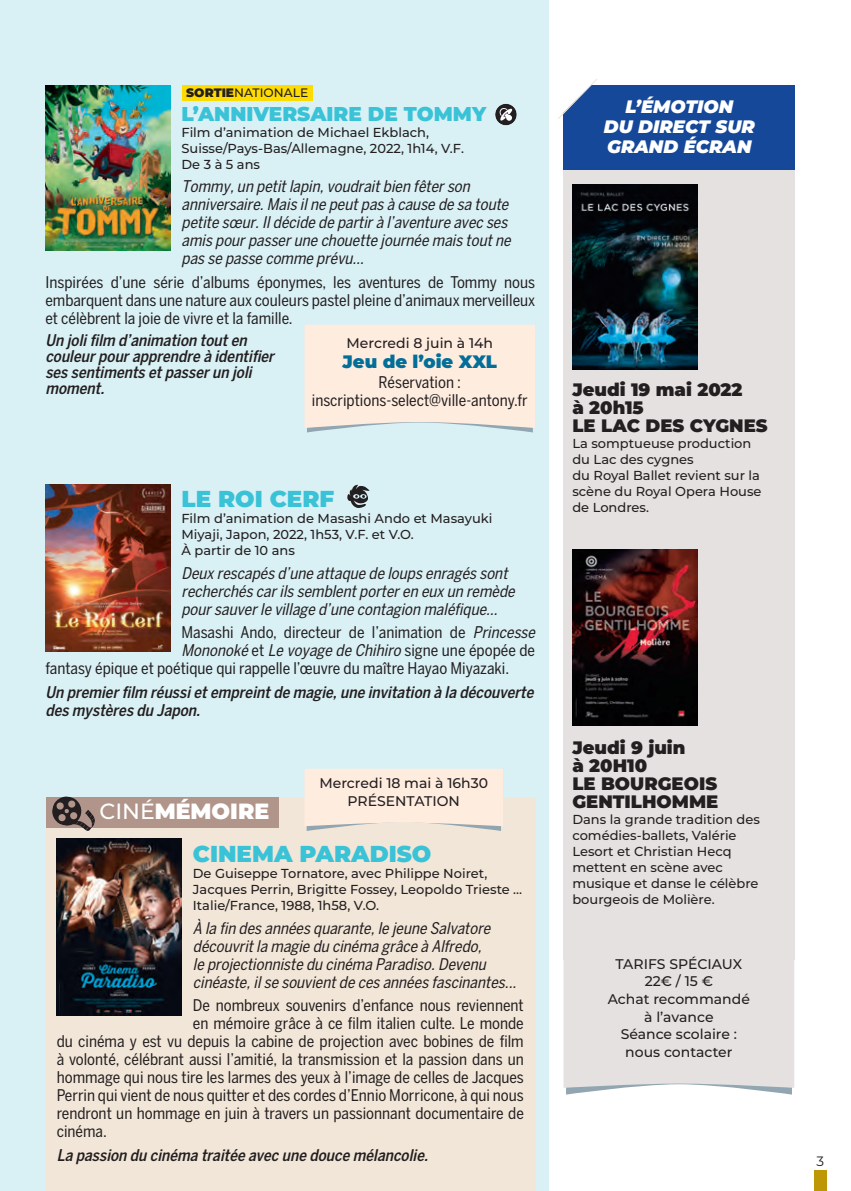
<style>
.page{position:relative;width:851px;height:1191px;background:#fff}
.page>*{position:absolute;margin:0;border:0;box-sizing:border-box;transform-origin:0 0}
.t1{font:900 23px "Montserrat";color:#3ac2d7}
.t2{font:900 22px "Montserrat";color:#fff}
.t3{font:900 20px "Montserrat";color:#3ac2d7}
.t4{font:900 18px/18px "Montserrat";color:#231f20}
.t5{font:italic 900 18px/20px "Montserrat";color:#fff;text-align:center}
.t6{font:900 18px "Montserrat";color:#036f98}
.t7{font:16px/18px "Benton Sans Cond";color:#231f20;text-align:justify}
.t8{font:italic 16px/18px "Benton Sans Cond";color:#231f20}
.t9{font:italic 500 16px/16px "Benton Sans Cond";color:#231f20}
.t10{font:500 14px/17.6px "Montserrat";color:#231f20;text-align:center}
.t11{font:13.6px "Montserrat";color:#231f20}
.t12{font:500 13px/16px "Montserrat";color:#231f20}
.t13{font:500 12.2px "Montserrat";color:#231f20}
.s1{font-weight:900}
.s2{font-style:italic}
.s3{font-style:normal}
.s4{font-weight:500}
</style>
<div class="page">
<div style="left:0;top:0;width:549px;height:1191px;background:#d9f0f5"></div>
<div style="left:814px;top:1170px;width:12px;height:21px;background:#bd9705"></div>
<div style="left:46px;top:797px;width:489px;height:394px;background:#f2e6d8"></div>
<img style="left:57px;top:839px;width:124px;height:176px">
<div style="left:46px;top:797px;width:232px;height:31px;background:#b1958a"></div>
<svg style="left:52px;top:796px;width:43px;height:35px"></svg>
<div style="left:563px;top:162px;width:231px;height:798px;background:#e6e1e1"></div>
<div style="left:563px;top:85px;width:231px;height:85px;background:#154898"></div>
<svg style="left:558px;top:79px;width:39px;height:40px"></svg>
<img style="left:572px;top:184px;width:125px;height:186px">
<img style="left:572px;top:549px;width:125px;height:176px">
<svg style="left:563px;top:960px;width:231px;height:134px;background:#e5e1e1"></svg>
<svg style="left:304px;top:769px;width:199px;height:62px"></svg>
<img style="left:45px;top:485px;width:125px;height:166px">
<svg style="left:347px;top:484px;width:22px;height:24px"></svg>
<img style="left:45px;top:85px;width:125px;height:165px">
<div style="left:182px;top:85px;width:130px;height:15px;background:#ffdc01"></div>
<svg style="left:304px;top:325px;width:231px;height:107px;background:#f9eadf"></svg>
<div style="left:495px;top:104px;width:21px;height:21px;background:#231f20;border-radius:50%"></div>
<svg style="left:499px;top:108px;width:13px;height:13px"></svg>
<p class="t13" style="left:186px;top:84px;width:123px"><span class="s1">SORTIE</span>NATIONALE</p>
<p class="t3" style="left:181px;top:98px;width:306px">L’ANNIVERSAIRE DE TOMMY</p>
<p class="t12" style="left:181px;top:123px;width:284px">Film d’animation de Michael Ekblach,<br>Suisse/Pays-Bas/Allemagne, 2022, 1h14, V.F.<br>De 3 à 5 ans</p>
<p class="t8" style="left:181px;top:177px;width:330px">Tommy, un petit lapin, voudrait bien fêter son anniversaire. Mais il ne peut pas à cause de sa toute petite sœur. Il décide de partir à l’aventure avec ses amis pour passer une chouette journée mais tout ne pas se passe comme prévu…</p>
<p class="t7" style="left:45px;top:273px;width:491px">Inspirées d’une série d’albums éponymes, les aventures de Tommy nous embarquent dans une nature aux couleurs pastel pleine d’animaux merveilleux et célèbrent la joie de vivre et la famille.</p>
<p class="t9" style="left:45px;top:332px;width:230px">Un joli film d’animation tout en couleur pour apprendre à identifier ses sentiments et passer un joli moment.</p>
<p class="t10" style="left:346px;top:334px;width:148px">Mercredi 8 juin à 14h</p>
<p class="t6" style="left:342px;top:348px;width:156px">Jeu de l’oie XXL</p>
<p class="t7" style="left:312px;top:373px;width:217px;text-align:center">Réservation : inscriptions-select@ville-antony.fr</p>
<h1 class="t1" style="left:181px;top:481px;width:154px">LE ROI CERF</h1>
<p class="t12" style="left:181px;top:510px;width:312px">Film d’animation de Masashi Ando et Masayuki<br>Miyaji, Japon, 2022, 1h53, V.F. et V.O.<br>À partir de 10 ans</p>
<p class="t8" style="left:181px;top:564px;width:335px">Deux rescapés d’une attaque de loups enragés sont recherchés car ils semblent porter en eux un remède pour sauver le village d’une contagion maléfique…</p>
<p class="t7" style="left:181px;top:623px;width:355px">Masashi Ando, directeur de l’animation de <span class="s2">Princesse</span></p>
<p class="t8" style="left:181px;top:641px;width:355px">Mononoké <span class="s3">et</span> Le voyage de Chihiro <span class="s3">signe une épopée de</span></p>
<p class="t7" style="left:45px;top:659px;width:465px">fantasy épique et poétique qui rappelle l’œuvre du maître Hayao Miyazaki.</p>
<p class="t9" style="left:45px;top:683px;width:489px;line-height:18px">Un premier film réussi et empreint de magie, une invitation à la découverte des mystères du Japon.</p>
<h2 class="t2" style="left:99px;top:794px;width:171px"><span class="s4">CINÉ</span>MÉMOIRE</h2>
<p class="t10" style="left:319px;top:774px;width:170px">Mercredi 18 mai à 16h30<br>PRÉSENTATION</p>
<h1 class="t1" style="left:193px;top:836px;width:240px">CINEMA PARADISO</h1>
<p class="t12" style="left:193px;top:864px;width:331px">De Guiseppe Tornatore, avec Philippe Noiret,<br>Jacques Perrin, Brigitte Fossey, Leopoldo Trieste …<br>Italie/France, 1988, 1h58, V.O.</p>
<p class="t8" style="left:193px;top:918px;width:325px">À la fin des années quarante, le jeune Salvatore découvrit la magie du cinéma grâce à Alfredo,<br>le projectionniste du cinéma Paradiso. Devenu cinéaste, il se souvient de ces années fascinantes...</p>
<p class="t7" style="left:193px;top:996px;width:332px">De nombreux souvenirs d’enfance nous reviennent</p>
<p class="t7" style="left:193px;top:1014px;width:332px">en mémoire grâce à ce film italien culte. Le monde</p>
<p class="t7" style="left:57px;top:1032px;width:468px">du cinéma y est vu depuis la cabine de projection avec bobines de film</p>
<p class="t7" style="left:57px;top:1050px;width:468px">à volonté, célébrant aussi l’amitié, la transmission et la passion dans un</p>
<p class="t7" style="left:57px;top:1068px;width:468px">hommage qui nous tire les larmes des yeux à l’image de celles de Jacques</p>
<p class="t7" style="left:57px;top:1086px;width:468px">Perrin qui vient de nous quitter et des cordes d’Ennio Morricone, à qui nous</p>
<p class="t7" style="left:57px;top:1104px;width:468px">rendront un hommage en juin à travers un passionnant documentaire de</p>
<p class="t7" style="left:57px;top:1122px;width:52px">cinéma.</p>
<p class="t9" style="left:57px;top:1147px;width:372px">La passion du cinéma traitée avec une douce mélancolie.</p>
<p class="t5" style="left:603px;top:96px;width:152px">L’ÉMOTION<br>DU DIRECT SUR<br>GRAND ÉCRAN</p>
<p class="t4" style="left:572px;top:379px;width:197px">Jeudi 19 mai 2022<br>à 20h15<br>LE LAC DES CYGNES</p>
<p class="t12" style="left:572px;top:435px;width:191px">La somptueuse production du Lac des cygnes<br>du Royal Ballet revient sur la scène du Royal Opera House de Londres.</p>
<p class="t4" style="left:572px;top:737px;width:147px">Jeudi 9 juin<br>à 20H10<br>LE BOURGEOIS<br>GENTILHOMME</p>
<p class="t12" style="left:572px;top:811px;width:189px">Dans la grande tradition des comédies-ballets, Valérie<br>Lesort et Christian Hecq mettent en scène avec musique et danse le célèbre bourgeois de Molière.</p>
<p class="t10" style="left:607px;top:954px;width:144px">TARIFS SPÉCIAUX<br>22€ / 15 €<br>Achat recommandé à l’avance<br>Séance scolaire : nous contacter</p>
<p class="t11" style="left:816px;top:1151px;width:9px">3</p>
</div>
